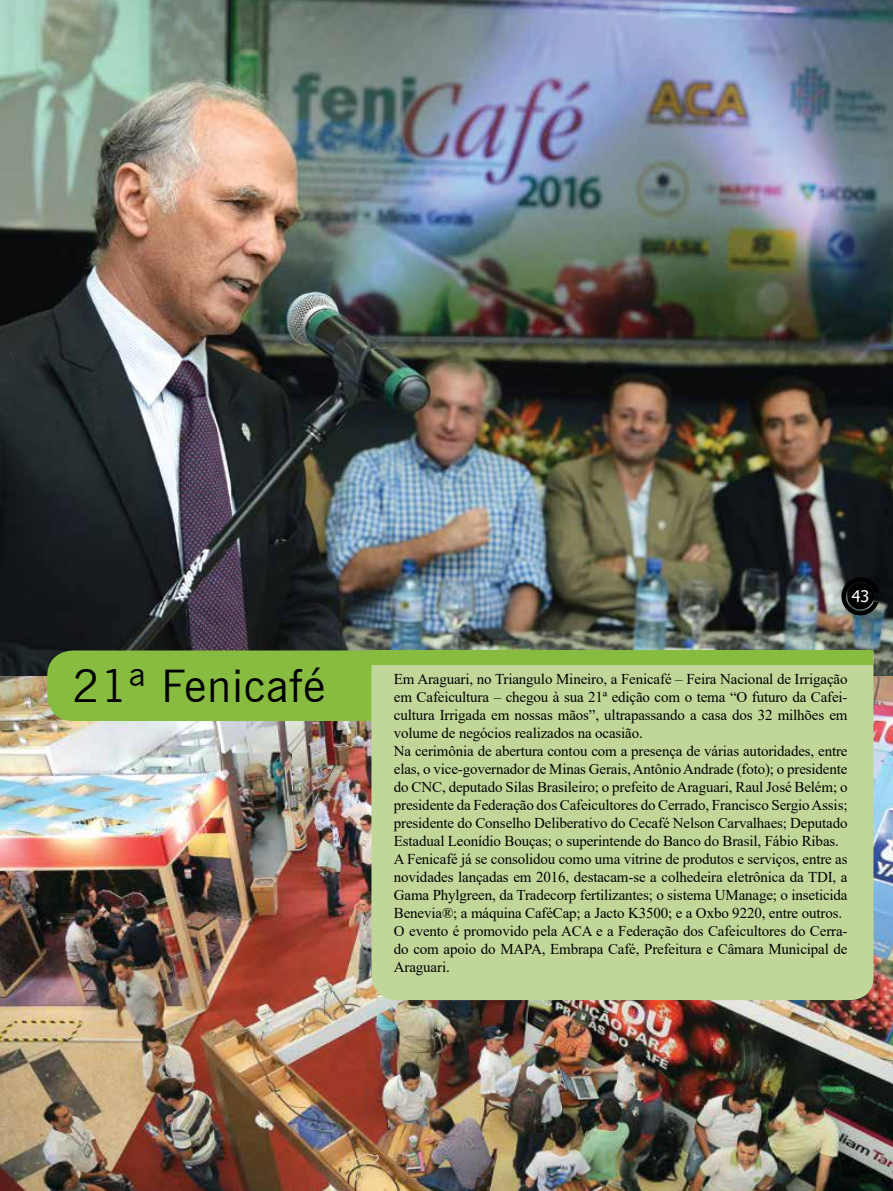
<style>
.page{position:relative;width:893px;height:1191px;background:#fff}
.page>*{position:absolute;margin:0;border:0;box-sizing:border-box;transform-origin:0 0}
.t1{font:45px "News Gothic BT";letter-spacing:.02em;color:#000}
.t2{font:15.9px "Tahoma";color:#fff}
.t3{font:15px/18px "Times New Roman";letter-spacing:-.01em;color:#000}
</style>
<div class="page">
<img style="left:0;top:0;width:893px;height:1191px">
<svg style="left:0;top:415px;width:1px;height:185px"></svg>
<div style="left:47px;top:650px;width:421px;height:71px;background:#87bc40;border-radius:26px"></div>
<div style="left:371px;top:665px;width:502px;height:335px;background:#c1d799"></div>
<div style="left:371px;top:650px;width:502px;height:15px;background:#87bc40"></div>
<svg style="left:841px;top:577px;width:38px;height:38px"></svg>
<h1 class="t1" style="left:73px;top:659px;width:254px">21ª Fenicafé</h1>
<p class="t2" style="left:852px;top:585px;width:19px">43</p>
<p class="t3" style="left:394px;top:670px;width:455px">Em Araguari, no Triangulo Mineiro, a Fenicafé – Feira Nacional de Irrigação em Cafeicultura – chegou à sua 21ª edição com o tema “O futuro da Cafei&shy;cultura Irrigada em nossas mãos”, ultrapassando a casa dos 32 milhões em volume de negócios realizados na ocasião.<br>Na cerimônia de abertura contou com a presença de várias autoridades, entre elas, o vice-governador de Minas Gerais, Antônio Andrade (foto); o presidente do CNC, deputado Silas Brasileiro; o prefeito de Araguari, Raul José Belém; o presidente da Federação dos Cafeicultores do Cerrado, Francisco Sergio Assis; presidente do Conselho Deliberativo do Cecafé Nelson Carvalhaes; Deputado Estadual Leonídio Bouças; o superintende do Banco do Brasil, Fábio Ribas.<br>A Fenicafé já se consolidou como uma vitrine de produtos e serviços, entre as novidades lançadas em 2016, destacam-se a colhedeira eletrônica da TDI, a Gama Phylgreen, da Tradecorp fertilizantes; o sistema UManage; o inseticida Benevia®; a máquina CaféCap; a Jacto K3500; e a Oxbo 9220, entre outros.<br>O evento é promovido pela ACA e a Federação dos Cafeicultores do Cerra&shy;do com apoio do MAPA, Embrapa Café, Prefeitura e Câmara Municipal de Araguari.</p>
</div>
